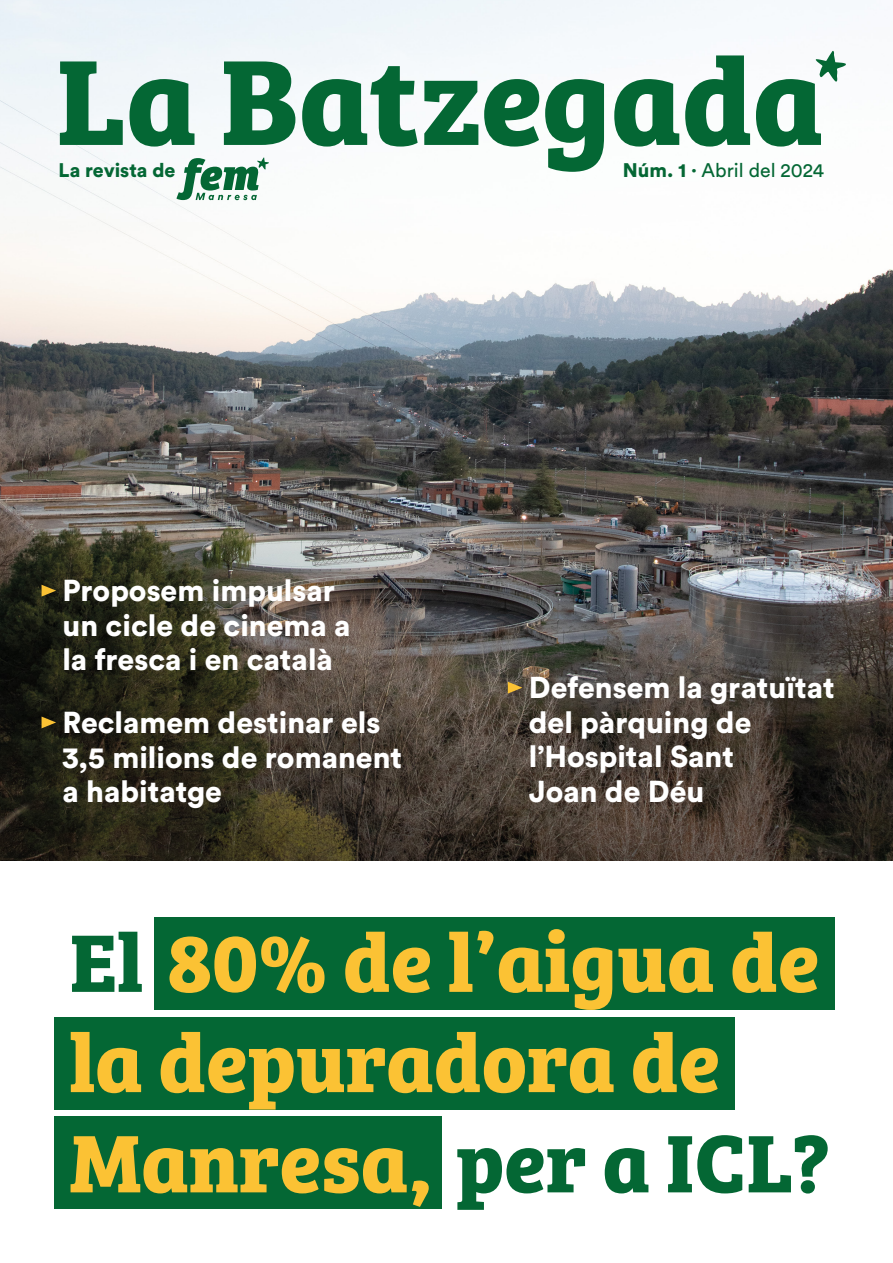
<style>
.page{position:relative;width:893px;height:1263px;background:#fff}
.page>*{position:absolute;margin:0;border:0;box-sizing:border-box;transform-origin:0 0}
.t1{font:700 125.55px "Bree Serif";color:#046734}
.t2{font:700 84.45px/100.2px "Bree Serif";color:#fbc234}
.t3{font:900 30px/34.5px "Circular Std";color:#fff}
.t4{font:19.5px "Circular Std";color:#046734}
.t5{font:900 19.5px "Circular Std";color:#046734}
.s1{font-weight:900}
.s2{color:#046734}
</style>
<div class="page">
<img style="left:0;top:0;width:893px;height:861px">
<svg style="left:816px;top:51px;width:30px;height:31px"></svg>
<svg style="left:176px;top:157px;width:93px;height:43px"></svg>
<div style="left:54px;top:1017px;width:681px;height:92px;background:#046734"></div>
<div style="left:54px;top:1116px;width:388px;height:93px;background:#046734"></div>
<div style="left:155px;top:917px;width:680px;height:93px;background:#046734"></div>
<svg style="left:508px;top:682px;width:14px;height:11px"></svg>
<svg style="left:42px;top:716px;width:14px;height:12px"></svg>
<svg style="left:42px;top:585px;width:14px;height:11px"></svg>
<p class="t1" style="left:56px;top:3px;width:769px">La Batzegada</p>
<p class="t5" style="left:58px;top:157px;width:119px">La revista de</p>
<p class="t4" style="left:623px;top:158px;width:203px"><span class="s1">Núm. 1 ·</span> Abril del 2024</p>
<p class="t3" style="left:63px;top:573px;width:290px">Proposem impulsar un cicle de cinema a la fresca i en català</p>
<p class="t3" style="left:63px;top:705px;width:341px">Reclamem destinar els<br>3,5 milions de romanent a habitatge</p>
<p class="t3" style="left:529px;top:670px;width:307px">Defensem la gratuïtat del pàrquing de l’Hospital Sant</p>
<p class="t3" style="left:529px;top:773px;width:177px">Joan de Déu</p>
<p class="t2" style="left:69px;top:907px;width:762px"><span class="s2">El</span> 80% de l’aigua de la depuradora de<br>Manresa, <span class="s2">per a ICL?</span></p>
</div>
